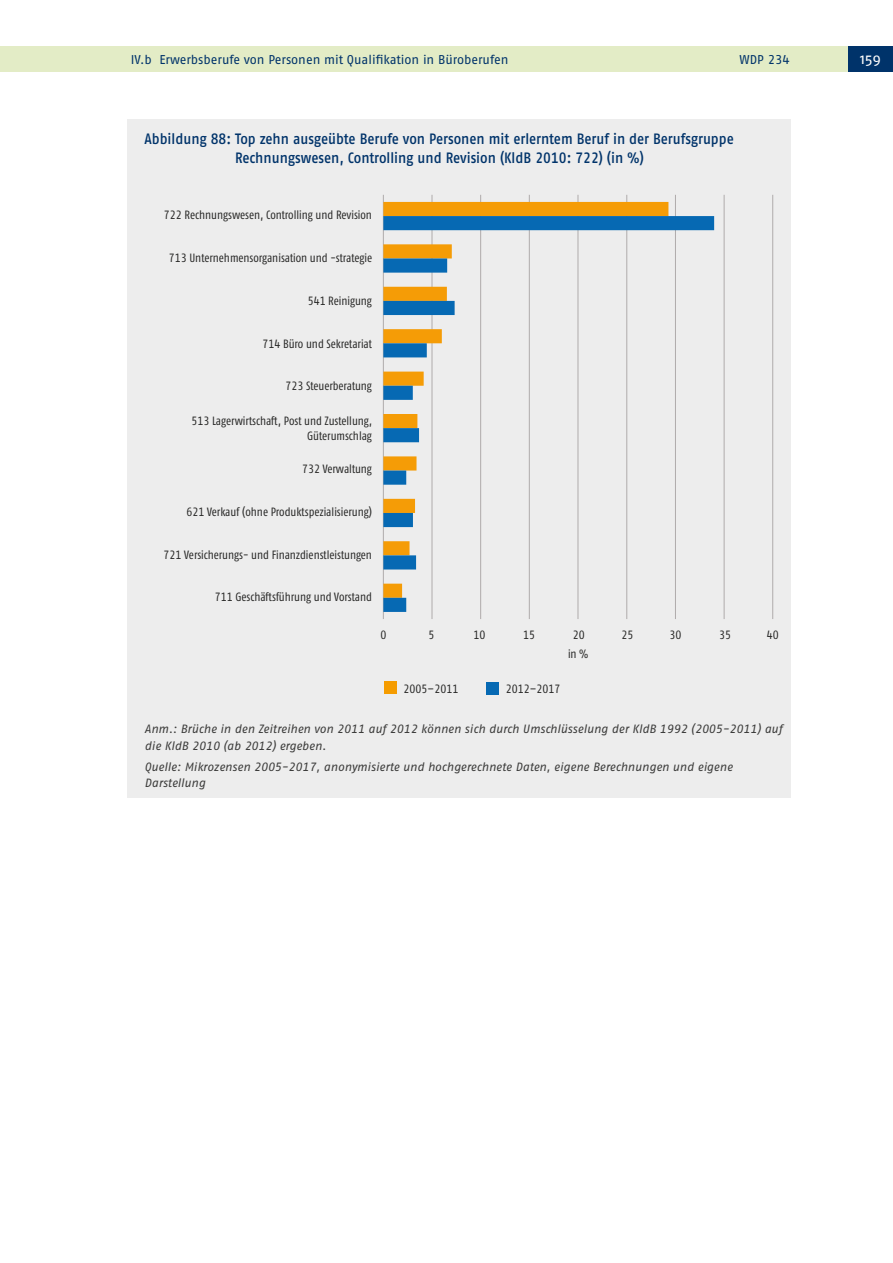
<style>
.page{position:relative;width:893px;height:1263px;background:#fff}
.page>*{position:absolute;margin:0;border:0;box-sizing:border-box;transform-origin:0 0}
.id269{font:500 15px/19.5px "Fago Pro";letter-spacing:-.005em;color:#00336a;text-align:center;scale:.9 1}
.t1{font:15px "Fago Pro";color:#fff}
.t2{font:12.75px "Fago Pro";color:#00336a}
.t3{font:condensed 12px/15px "Fago Pro";color:#282827;text-align:right}
.id273{font:italic 12px/16.5px "Fago Pro";letter-spacing:-.005em;color:#3c3c3b}
</style>
<div class="page">
<div style="left:0;top:46px;width:848px;height:26px;background:#e3ecc6"></div>
<div style="left:848px;top:46px;width:45px;height:26px;background:#00336a"></div>
<div style="left:128px;top:119px;width:663px;height:60px;background:#ededed"></div>
<div style="left:128px;top:715px;width:663px;height:46px;background:#ededed"></div>
<div style="left:128px;top:752px;width:663px;height:46px;background:#ededed"></div>
<div style="left:128px;top:171px;width:663px;height:545px;background:#ededed"></div>
<div style="left:384px;top:681px;width:12px;height:13px;background:#f59c00"></div>
<div style="left:486px;top:682px;width:13px;height:13px;background:#0669b3"></div>
<hr style="left:383px;top:195px;width:1px;height:424px;background:#afabab">
<hr style="left:431px;top:195px;width:1px;height:424px;background:#afabab">
<hr style="left:480px;top:195px;width:1px;height:424px;background:#afabab">
<hr style="left:529px;top:195px;width:1px;height:424px;background:#afabab">
<hr style="left:577px;top:195px;width:1px;height:424px;background:#afabab">
<hr style="left:626px;top:195px;width:1px;height:424px;background:#afabab">
<hr style="left:675px;top:195px;width:1px;height:424px;background:#afabab">
<hr style="left:724px;top:195px;width:1px;height:424px;background:#afabab">
<hr style="left:772px;top:195px;width:1px;height:424px;background:#afabab">
<div style="left:383px;top:202px;width:285px;height:14px;background:#f59c06"></div>
<svg style="left:383px;top:216px;width:331px;height:396px"></svg>
<p class="t2" style="left:131px;top:52px;width:379px">IV. b Erwerbsberufe von Personen mit Qualifikation in Büroberufen</p>
<p class="t2" style="left:739px;top:52px;width:52px">WDP 234</p>
<p class="t1" style="left:860px;top:50px;width:22px">159</p>
<p class="id269" style="left:145px;top:129px;width:656px">Abbildung 88: Top zehn ausgeübte Berufe von Personen mit erlerntem Beruf in der Berufsgruppe<br>Rechnungswesen, Controlling und Revision (KldB 2010: 722) (in %)</p>
<p class="t3" style="left:164px;top:208px;width:210px">722 Rechnungswesen, Controlling und Revision</p>
<p class="t3" style="left:169px;top:250px;width:205px">713 Unternehmensorganisation und -strategie</p>
<p class="t3" style="left:308px;top:293px;width:66px">541 Reinigung</p>
<p class="t3" style="left:262px;top:336px;width:111px">714 Büro und Sekretariat</p>
<p class="t3" style="left:285px;top:378px;width:88px">723 Steuerberatung</p>
<p class="t3" style="left:191px;top:413px;width:182px">513 Lagerwirtschaft, Post und Zustellung,<br>Güterumschlag</p>
<p class="t3" style="left:302px;top:462px;width:71px">732 Verwaltung</p>
<p class="t3" style="left:187px;top:505px;width:187px">621 Verkauf (ohne Produktspezialisierung)</p>
<p class="t3" style="left:164px;top:547px;width:210px">721 Versicherungs- und Finanzdienstleistungen</p>
<p class="t3" style="left:215px;top:589px;width:159px">711 Geschäftsführung und Vorstand</p>
<p class="t3" style="left:381px;top:627px;width:7px">0</p>
<p class="t3" style="left:429px;top:627px;width:7px">5</p>
<p class="t3" style="left:474px;top:627px;width:13px">10</p>
<p class="t3" style="left:523px;top:627px;width:13px">15</p>
<p class="t3" style="left:573px;top:627px;width:13px">20</p>
<p class="t3" style="left:621px;top:627px;width:13px">25</p>
<p class="t3" style="left:669px;top:627px;width:13px">30</p>
<p class="t3" style="left:719px;top:627px;width:13px">35</p>
<p class="t3" style="left:767px;top:627px;width:13px">40</p>
<p class="t3" style="left:568px;top:646px;width:22px">in %</p>
<p class="t3" style="left:404px;top:681px;width:56px">2005–2011</p>
<p class="t3" style="left:506px;top:681px;width:56px">2012–2017</p>
<p class="id273" style="left:145px;top:721px;width:639px">Anm.: Brüche in den Zeitreihen von 2011 auf 2012 können sich durch Umschlüsselung der KldB 1992 (2005-2011) auf die KldB 2010 (ab 2012) ergeben.</p>
<p class="id273" style="left:145px;top:758px;width:590px">Quelle: Mikrozensen 2005-2017, anonymisierte und hochgerechnete Daten, eigene Berechnungen und eigene<br>Darstellung</p>
</div>
